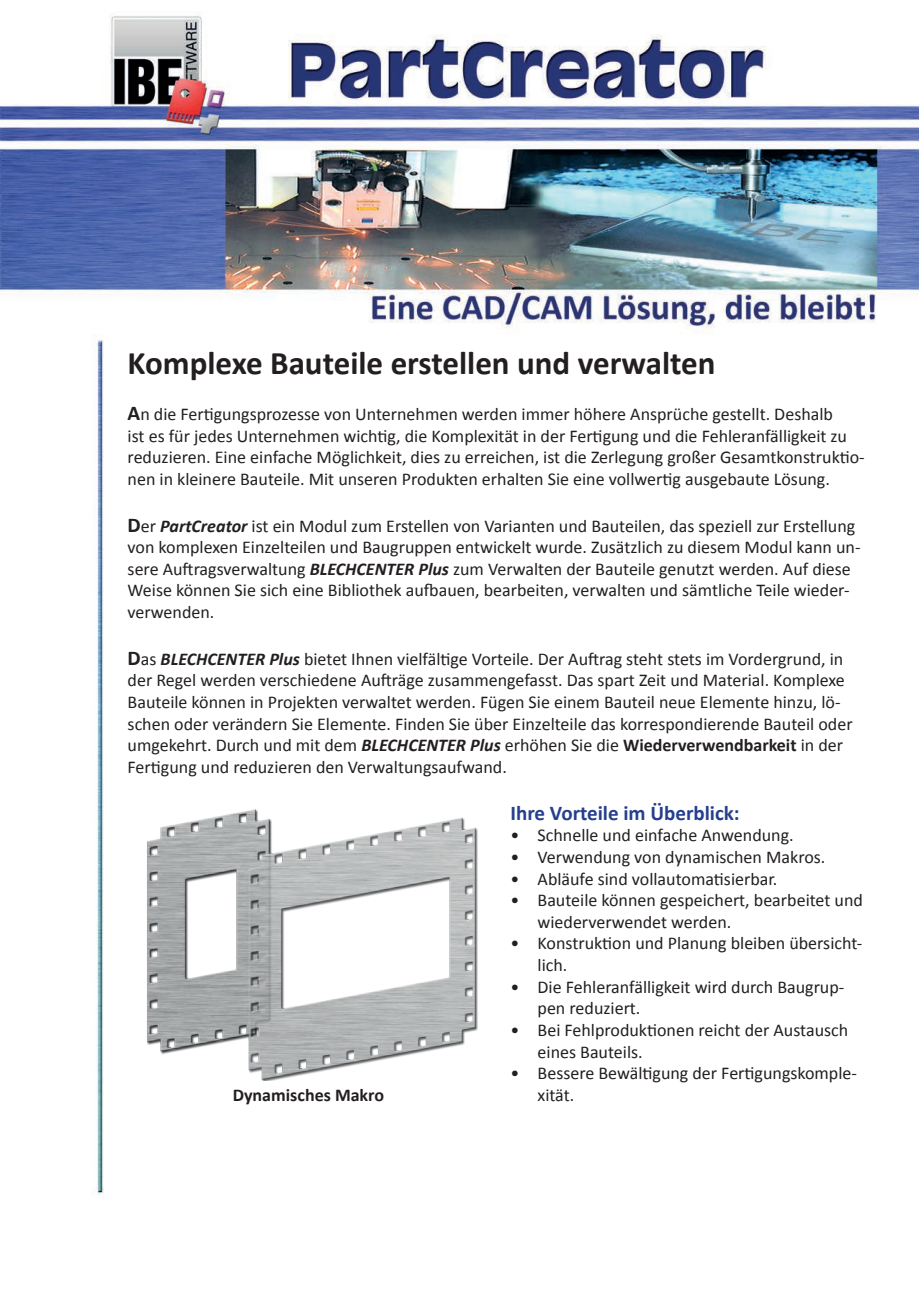
<style>
.page{position:relative;width:919px;height:1289px;background:#fff}
.page>*{position:absolute;margin:0;border:0;box-sizing:border-box;transform-origin:0 0}
.t1{font:700 33px "Calibri";color:#231f20}
.t2{font:700 21px "Calibri";color:#253f8e}
.t3{font:18px/21.6px "Calibri";color:#231f20}
.t4{font:700 18px "Calibri";color:#231f20}
.s1{font-weight:700;font-size:21px}
.s2{font-weight:700;font-style:italic}
.s3{font-weight:700}
</style>
<div class="page">
<img style="left:0;top:14px;width:918px;height:1181px">
<img style="left:128px;top:804px;width:361px;height:276px">
<h1 class="t1" style="left:128px;top:342px;width:589px">Komplexe Bauteile erstellen und verwalten</h1>
<p class="t3" style="left:128px;top:403px;width:738px"><span class="s1">A</span>n die Fertigungsprozesse von Unternehmen werden immer höhere Ansprüche gestellt. Deshalb<br>ist es für jedes Unternehmen wichtig, die Komplexität in der Fertigung und die Fehleranfälligkeit zu reduzieren. Eine einfache Möglichkeit, dies zu erreichen, ist die Zerlegung großer Gesamtkonstruktio&shy;nen in kleinere Bauteile. Mit unseren Produkten erhalten Sie eine vollwertig ausgebaute Lösung.</p>
<p class="t3" style="left:128px;top:515px;width:734px"><span class="s1">D</span>er <span class="s2">PartCreator</span> ist ein Modul zum Erstellen von Varianten und Bauteilen, das speziell zur Erstellung von komplexen Einzelteilen und Baugruppen entwickelt wurde. Zusätzlich zu diesem Modul kann un&shy;sere Auftragsverwaltung <span class="s2">BLECHCENTER Plus</span> zum Verwalten der Bauteile genutzt werden. Auf diese Weise können Sie sich eine Bibliothek aufbauen, bearbeiten, verwalten und sämtliche Teile wieder&shy;verwenden.</p>
<p class="t3" style="left:128px;top:648px;width:726px"><span class="s1">D</span>as <span class="s2">BLECHCENTER Plus</span> bietet Ihnen vielfältige Vorteile. Der Auftrag steht stets im Vordergrund, in der Regel werden verschiedene Aufträge zusammengefasst. Das spart Zeit und Material. Komplexe Bauteile können in Projekten verwaltet werden. Fügen Sie einem Bauteil neue Elemente hinzu, lö&shy;schen oder verändern Sie Elemente. Finden Sie über Einzelteile das korrespondierende Bauteil oder umgekehrt. Durch und mit dem <span class="s2">BLECHCENTER Plus</span> erhöhen Sie die <span class="s3">Wiederverwendbarkeit</span> in der Fertigung und reduzieren den Verwaltungsaufwand.</p>
<p class="t2" style="left:510px;top:799px;width:231px">Ihre Vorteile im Überblick:</p>
<p class="t3" style="left:510px;top:824px;width:285px">• Schnelle und einfache Anwendung.</p>
<p class="t3" style="left:510px;top:846px;width:316px">• Verwendung von dynamischen Makros.</p>
<p class="t3" style="left:510px;top:867px;width:268px">• Abläufe sind vollautomatisierbar.</p>
<p class="t3" style="left:537px;top:889px;width:327px;text-indent:-27px">• Bauteile können gespeichert, bearbeitet und wiederverwendet werden.</p>
<p class="t3" style="left:537px;top:932px;width:326px;text-indent:-27px">• Konstruktion und Planung bleiben übersicht&shy;lich.</p>
<p class="t3" style="left:537px;top:975px;width:308px;text-indent:-27px">• Die Fehleranfälligkeit wird durch Baugrup&shy;pen reduziert.</p>
<p class="t3" style="left:537px;top:1019px;width:312px;text-indent:-27px">• Bei Fehlproduktionen reicht der Austausch eines Bauteils.</p>
<p class="t3" style="left:510px;top:1062px;width:348px">• Bessere Bewältigung der Fertigungskomple-</p>
<p class="t4" style="left:233px;top:1082px;width:153px">Dynamisches Makro</p>
<p class="t3" style="left:537px;top:1083px;width:38px">xität.</p>
</div>
